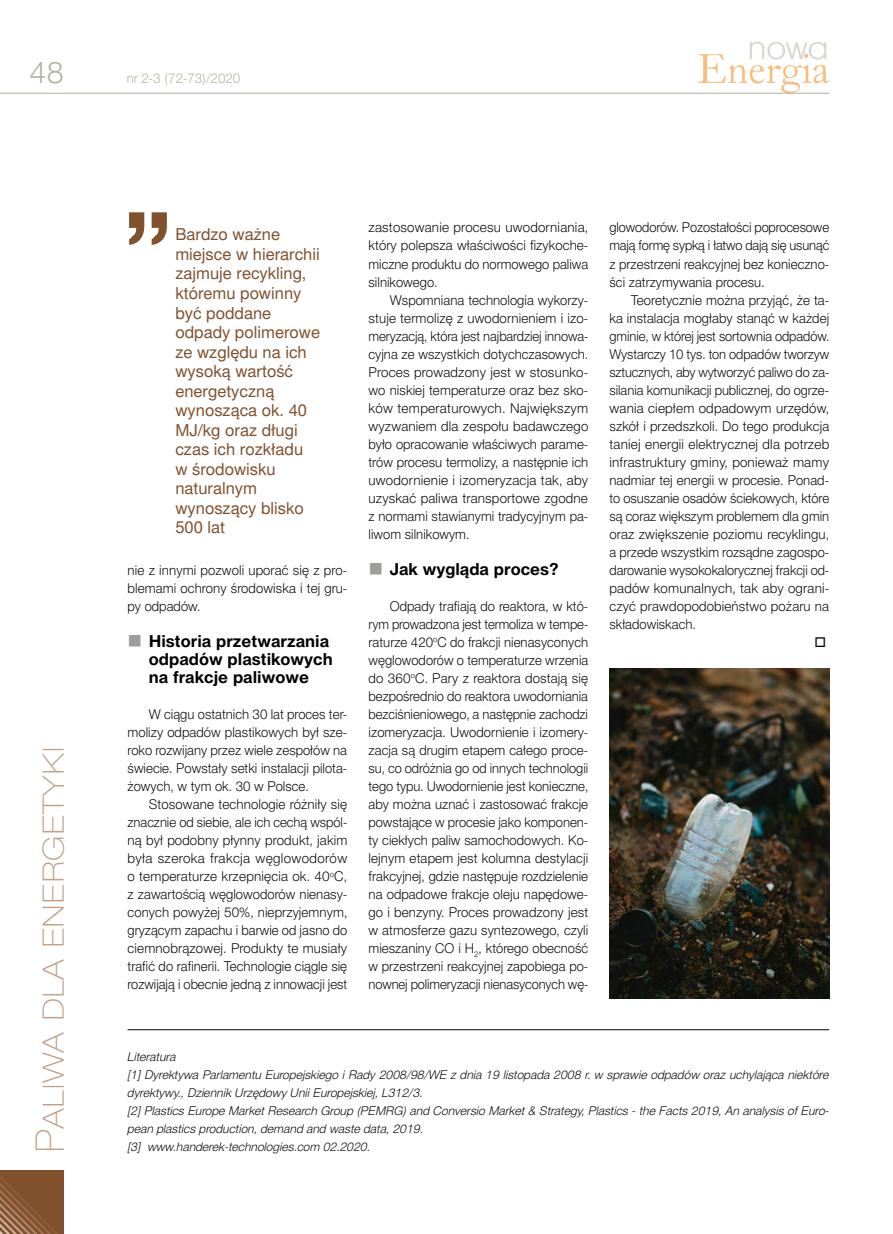
<style>
.page{position:relative;width:893px;height:1234px;background:#fff}
.page>*{position:absolute;margin:0;border:0;box-sizing:border-box;transform-origin:0 0}
.t1{font:700 108px "Switzer EFN";color:#80512c}
.t2{font:39px "Switzer EFN Thin";color:#c1a087}
.t3{font:30px "Switzer EFN Light";color:#b2af9b}
.t4{font:16.5px/19.5px "Switzer EFN";color:#80512c}
.t5{font:700 16.5px/18px "Switzer EFN";color:#000}
.t6{font:13.5px/18px "Switzer EFN Light";color:#000;text-align:justify}
.t7{font:13.5px/18px "Switzer EFN Light";color:#000;text-align:justify;scale:.96 1}
.t8{font:13.5px "Switzer EFN Light";color:#b2af9b}
.t9{font:italic 12px/18px "Switzer EFN Light";color:#000}
</style>
<div class="page">
<hr style="left:0;top:93px;width:829px;height:1px;background:#b2af9b">
<svg style="left:698px;top:42px;width:131px;height:51px"></svg>
<svg style="left:0;top:1170px;width:64px;height:63px;background:#865935"></svg>
<hr style="left:128px;top:1029px;width:701px;height:1px;background:#000">
<img style="left:609px;top:668px;width:220px;height:329px">
<h3 class="t3" style="left:30px;top:55px;width:36px">48</h3>
<p class="t8" style="left:127px;top:70px;width:115px">nr 2-3 (72-73)/2020</p>
<h2 class="t2" style="left:28px;top:1152px;width:408px;rotate:-90deg">Paliwa dla energetyki</h2>
<h1 class="t1" style="left:124px;top:188px;width:50px">”</h1>
<p class="t7" style="left:609px;top:218px;width:230px">glowodorów. Pozostałości poprocesowe mają formę sypką i łatwo dają się usunąć z przestrzeni reakcyjnej bez konieczno&shy;ści zatrzymywania procesu.</p>
<p class="t6" style="left:609px;top:290px;width:221px;text-indent:21px">Teoretycznie można przyjąć, że ta&shy;ka instalacja mogłaby stanąć w każdej gminie, w której jest sortownia odpadów.<br>Wystarczy 10 tys. ton odpadów tworzyw sztucznych, aby wytworzyć paliwo do za&shy;silania komunikacji publicznej, do ogrze&shy;wania ciepłem odpadowym urzędów, szkół i przedszkoli. Do tego produkcja taniej energii elektrycznej dla potrzeb infrastruktury gminy, ponieważ mamy nadmiar tej energii w procesie. Ponad&shy;to osuszanie osadów ściekowych, które są coraz większym problemem dla gmin oraz zwiększenie poziomu recyklingu, a przede wszystkim rozsądne zagospo&shy;darowanie wysokokalorycznej frakcji od&shy;padów komunalnych, tak aby ograni&shy;czyć prawdopodobieństwo pożaru na składowiskach.</p>
<p class="t6" style="left:369px;top:218px;width:221px">zastosowanie procesu uwodorniania, który polepsza właściwości fizykoche&shy;miczne produktu do normowego paliwa silnikowego.</p>
<p class="t6" style="left:369px;top:290px;width:221px;text-indent:21px">Wspomniana technologia wykorzy&shy;stuje termolizę z uwodornieniem i izo&shy;meryzacją, która jest najbardziej innowa&shy;cyjna ze wszystkich dotychczasowych.<br>Proces prowadzony jest w stosunko&shy;wo niskiej temperaturze oraz bez sko&shy;ków temperaturowych. Największym wyzwaniem dla zespołu badawczego było opracowanie właściwych parame&shy;trów procesu termolizy, a następnie ich uwodornienie i izomeryzacja tak, aby uzyskać paliwa transportowe zgodne z normami stawianymi tradycyjnym pa&shy;liwom silnikowym.</p>
<p class="t5" style="left:390px;top:559px;width:170px">Jak wygląda proces?</p>
<p class="t6" style="left:369px;top:596px;width:221px;text-indent:21px">Odpady trafiają do reaktora, w któ&shy;rym prowadzona jest termoliza w tempe&shy;raturze 420<sup>o</sup>C do frakcji nienasyconych węglowodorów o temperaturze wrzenia do 360<sup>o</sup>C. Pary z reaktora dostają się bezpośrednio do reaktora uwodorniania bezciśnieniowego, a następnie zachodzi izomeryzacja. Uwodornienie i izomery&shy;zacja są drugim etapem całego proce&shy;su, co odróżnia go od innych technologii tego typu. Uwodornienie jest konieczne, aby można uznać i zastosować frakcje powstające w procesie jako komponen&shy;ty ciekłych paliw samochodowych. Ko&shy;lejnym etapem jest kolumna destylacji frakcyjnej, gdzie następuje rozdzielenie na odpadowe frakcje oleju napędowe&shy;go i benzyny. Proces prowadzony jest w atmosferze gazu syntezowego, czyli mieszaniny CO i H<sub>2</sub>, którego obecność w przestrzeni reakcyjnej zapobiega po&shy;nownej polimeryzacji nienasyconych wę-</p>
<p class="t4" style="left:175px;top:225px;width:146px">Bardzo ważne miejsce w hierarchii zajmuje recykling, któremu powinny być poddane odpady polimerowe ze względu na ich wysoką wartość energetyczną wynosząca ok. 40<br>MJ/kg oraz długi czas ich rozkładu<br>w środowisku naturalnym wynoszący blisko<br>500 lat</p>
<p class="t6" style="left:128px;top:560px;width:221px">nie z innymi pozwoli uporać się z pro&shy;blemami ochrony środowiska i tej gru&shy;py odpadów.</p>
<p class="t5" style="left:149px;top:631px;width:186px">Historia przetwarzania odpadów plastikowych na frakcje paliwowe</p>
<p class="t6" style="left:128px;top:704px;width:221px;text-indent:21px">W ciągu ostatnich 30 lat proces ter&shy;molizy odpadów plastikowych był sze&shy;roko rozwijany przez wiele zespołów na świecie. Powstały setki instalacji pilota&shy;żowych, w tym ok. 30 w Polsce.</p>
<p class="t6" style="left:128px;top:794px;width:221px;text-indent:21px">Stosowane technologie różniły się znacznie od siebie, ale ich cechą wspól&shy;ną był podobny płynny produkt, jakim była szeroka frakcja węglowodorów o temperaturze krzepnięcia ok. 40<sup>o</sup>C, z zawartością węglowodorów nienasy&shy;conych powyżej 50%, nieprzyjemnym, gryzącym zapachu i barwie od jasno do ciemnobrązowej. Produkty te musiały trafić do rafinerii. Technologie ciągle się rozwijają i obecnie jedną z innowacji jest</p>
<p class="t9" style="left:128px;top:1047px;width:703px">Literatura<br>[1] Dyrektywa Parlamentu Europejskiego i Rady 2008/98/WE z dnia 19 listopada 2008 r. w sprawie odpadów oraz uchylająca niektóre dyrektywy., Dziennik Urzędowy Unii Europejskiej, L312/3.<br>[2] Plastics Europe Market Research Group (PEMRG) and Conversio Market &amp; Strategy, Plastics - the Facts 2019, An analysis of Euro&shy;pean plastics production, demand and waste data, 2019.<br>[3] www.handerek-technologies.com 02.2020.</p>
</div>
